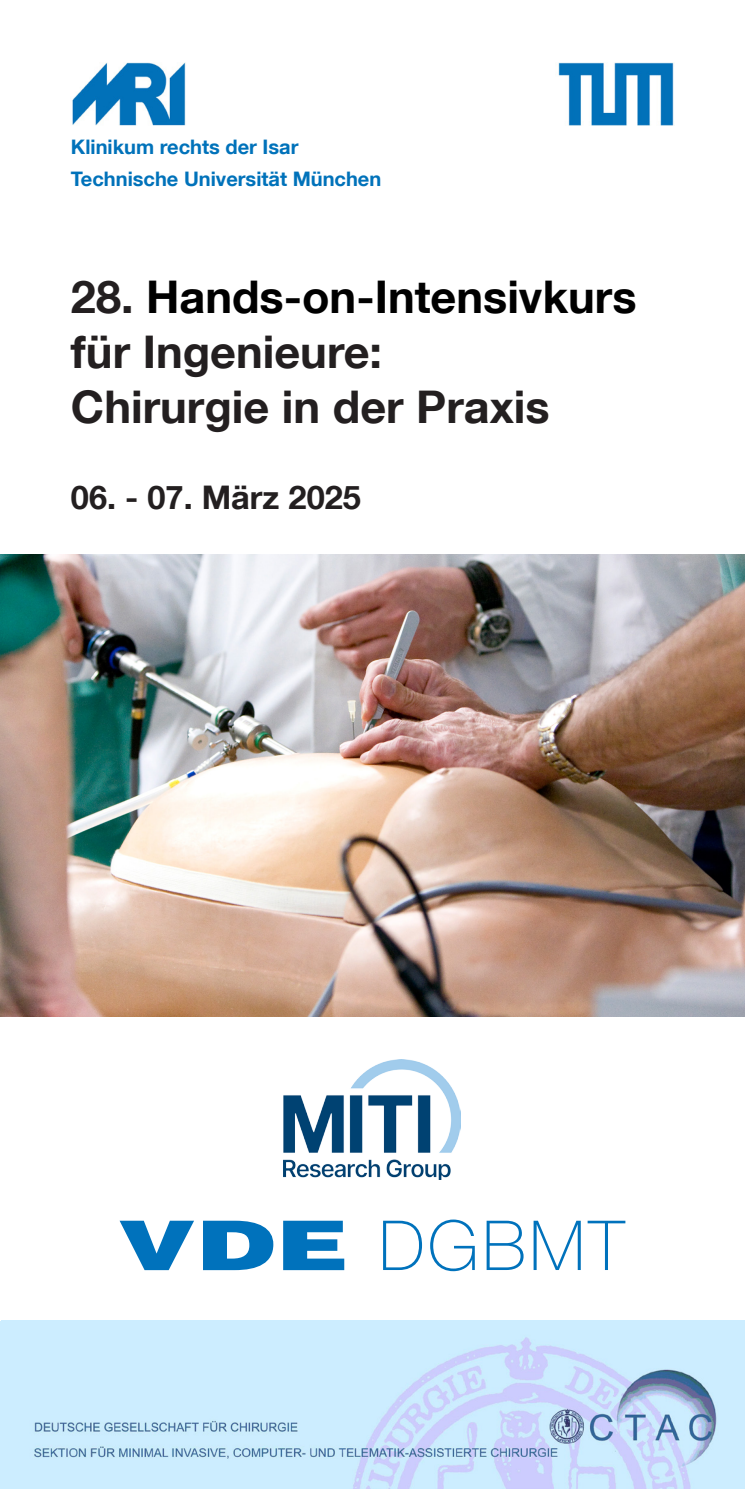
<style>
.page{position:relative;width:745px;height:1489px;background:#fff}
.page>*{position:absolute;margin:0;border:0;box-sizing:border-box;transform-origin:0 0}
.HEadline{font:700 45px "TUM Neue Helvetica";color:#231f20}
.HEadline-2{font:700 45px "TUM Neue Helvetica";color:#000}
.Unterüberschrift{font:700 32.5px "TUM Neue Helvetica";color:#231f20}
.t1{font:700 20px "TUM Neue Helvetica";color:#0072ba}
.s1{color:#231f20}
</style>
<div class="page">
<img style="left:0;top:555px;width:744px;height:461px">
<img style="left:2px;top:1320px;width:742px;height:168px">
<img style="left:558px;top:63px;width:115px;height:63px">
<img style="left:72px;top:63px;width:114px;height:63px">
<svg style="left:119px;top:1219px;width:506px;height:52px"></svg>
<img style="left:283px;top:1059px;width:177px;height:120px">
<p class="t1" style="left:71px;top:134px;width:229px">Klinikum rechts der Isar</p>
<p class="t1" style="left:71px;top:167px;width:312px">Technische Universität München</p>
<p class="HEadline-2" style="left:71px;top:268px;width:567px"><span class="s1">28.</span> Hands-on-Intensivkurs</p>
<p class="HEadline" style="left:71px;top:323px;width:312px">für Ingenieure:</p>
<p class="HEadline" style="left:71px;top:378px;width:480px">Chirurgie in der Praxis</p>
<p class="Unterüberschrift" style="left:71px;top:477px;width:291px">06. - 07. März 2025</p>
</div>
